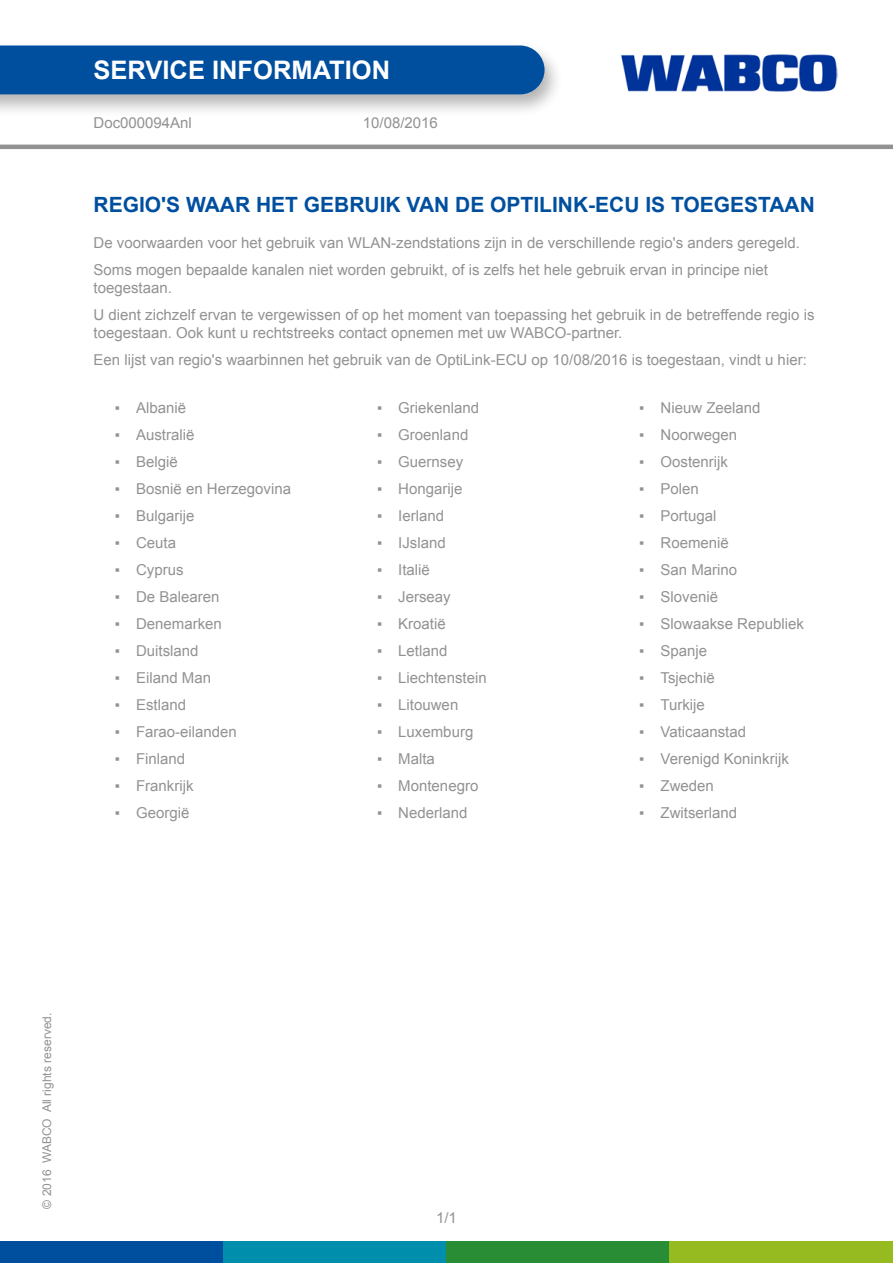
<style>
.page{position:relative;width:893px;height:1263px;background:#fff}
.page>*{position:absolute;margin:0;border:0;box-sizing:border-box;transform-origin:0 0}
.t1{font:700 25.5px "Arial";color:#fff}
.t2{font:700 21px "Arial";color:#004f9f}
.t3{font:15px/27px "Arial";color:#929292}
.t4{font:12px "Arial";color:#929292}
</style>
<div class="page">
<div style="left:0;top:41px;width:564px;height:76px;background:#000;opacity:.3"></div>
<div style="left:0;top:45px;width:545px;height:49px;background:#004f9f"></div>
<img style="left:621px;top:54px;width:217px;height:37px">
<div style="left:0;top:1242px;width:223px;height:21px;background:#004f9f"></div>
<div style="left:223px;top:1242px;width:223px;height:21px;background:#008ead"></div>
<div style="left:446px;top:1242px;width:224px;height:21px;background:#298d35"></div>
<div style="left:670px;top:1242px;width:223px;height:21px;background:#95bb20"></div>
<hr style="left:0;top:145px;width:893px;height:4px;background:#929292">
<h1 class="t1" style="left:94px;top:53px;width:298px">SERVICE INFORMATION</h1>
<p class="t3" style="left:94px;top:109px;width:100px">Doc000094Anl</p>
<p class="t3" style="left:363px;top:109px;width:77px">10/08/2016</p>
<h2 class="t2" style="left:94px;top:190px;width:723px">REGIO'S WAAR HET GEBRUIK VAN DE OPTILINK-ECU IS TOEGESTAAN</h2>
<p class="t3" style="left:94px;top:229px;width:708px">De voorwaarden voor het gebruik van WLAN-zendstations zijn in de verschillende regio's anders geregeld.<br>Soms mogen bepaalde kanalen niet worden gebruikt, of is zelfs het hele gebruik ervan in principe niet</p>
<p class="t3" style="left:94px;top:274px;width:722px">toegestaan.<br>U dient zichzelf ervan te vergewissen of op het moment van toepassing het gebruik in de betreffende regio is</p>
<p class="t3" style="left:94px;top:319px;width:715px">toegestaan. Ook kunt u rechtstreeks contact opnemen met uw WABCO-partner.<br>Een lijst van regio's waarbinnen het gebruik van de OptiLink-ECU op 10/08/2016 is toegestaan, vindt u hier:</p>
<p class="t3" style="left:115px;top:394px;width:73px">▪ Albanië</p>
<p class="t3" style="left:115px;top:421px;width:81px">▪ Australië</p>
<p class="t3" style="left:115px;top:448px;width:64px">▪ België</p>
<p class="t3" style="left:115px;top:475px;width:178px">▪ Bosnië en Herzegovina</p>
<p class="t3" style="left:115px;top:502px;width:81px">▪ Bulgarije</p>
<p class="t3" style="left:115px;top:529px;width:63px">▪ Ceuta</p>
<p class="t3" style="left:115px;top:556px;width:70px">▪ Cyprus</p>
<p class="t3" style="left:115px;top:583px;width:106px">▪ De Balearen</p>
<p class="t3" style="left:115px;top:610px;width:109px">▪ Denemarken</p>
<p class="t3" style="left:115px;top:637px;width:85px">▪ Duitsland</p>
<p class="t3" style="left:115px;top:664px;width:98px">▪ Eiland Man</p>
<p class="t3" style="left:115px;top:691px;width:73px">▪ Estland</p>
<p class="t3" style="left:115px;top:718px;width:124px">▪ Farao-eilanden</p>
<p class="t3" style="left:115px;top:745px;width:72px">▪ Finland</p>
<p class="t3" style="left:115px;top:772px;width:80px">▪ Frankrijk</p>
<p class="t3" style="left:115px;top:799px;width:76px">▪ Georgië</p>
<p class="t3" style="left:377px;top:394px;width:104px">▪ Griekenland</p>
<p class="t3" style="left:377px;top:421px;width:93px">▪ Groenland</p>
<p class="t3" style="left:377px;top:448px;width:88px">▪ Guernsey</p>
<p class="t3" style="left:377px;top:475px;width:87px">▪ Hongarije</p>
<p class="t3" style="left:377px;top:502px;width:69px">▪ Ierland</p>
<p class="t3" style="left:377px;top:529px;width:70px">▪ IJsland</p>
<p class="t3" style="left:377px;top:556px;width:54px">▪ Italië</p>
<p class="t3" style="left:377px;top:583px;width:75px">▪ Jerseay</p>
<p class="t3" style="left:377px;top:610px;width:70px">▪ Kroatië</p>
<p class="t3" style="left:377px;top:637px;width:72px">▪ Letland</p>
<p class="t3" style="left:377px;top:664px;width:111px">▪ Liechtenstein</p>
<p class="t3" style="left:377px;top:691px;width:83px">▪ Litouwen</p>
<p class="t3" style="left:377px;top:718px;width:98px">▪ Luxemburg</p>
<p class="t3" style="left:377px;top:745px;width:59px">▪ Malta</p>
<p class="t3" style="left:377px;top:772px;width:103px">▪ Montenegro</p>
<p class="t3" style="left:377px;top:799px;width:92px">▪ Nederland</p>
<p class="t3" style="left:639px;top:394px;width:123px">▪ Nieuw Zeeland</p>
<p class="t3" style="left:639px;top:421px;width:99px">▪ Noorwegen</p>
<p class="t3" style="left:639px;top:448px;width:90px">▪ Oostenrijk</p>
<p class="t3" style="left:639px;top:475px;width:61px">▪ Polen</p>
<p class="t3" style="left:639px;top:502px;width:79px">▪ Portugal</p>
<p class="t3" style="left:639px;top:529px;width:91px">▪ Roemenië</p>
<p class="t3" style="left:639px;top:556px;width:99px">▪ San Marino</p>
<p class="t3" style="left:639px;top:583px;width:80px">▪ Slovenië</p>
<p class="t3" style="left:639px;top:610px;width:166px">▪ Slowaakse Republiek</p>
<p class="t3" style="left:639px;top:637px;width:69px">▪ Spanje</p>
<p class="t3" style="left:639px;top:664px;width:77px">▪ Tsjechië</p>
<p class="t3" style="left:639px;top:691px;width:67px">▪ Turkije</p>
<p class="t3" style="left:639px;top:718px;width:108px">▪ Vaticaanstad</p>
<p class="t3" style="left:639px;top:745px;width:151px">▪ Verenigd Koninkrijk</p>
<p class="t3" style="left:639px;top:772px;width:76px">▪ Zweden</p>
<p class="t3" style="left:639px;top:799px;width:99px">▪ Zwitserland</p>
<p class="t4" style="left:39px;top:1208px;width:197px;rotate:-90deg">© 2016 WABCO All rights reserved.</p>
<p class="t3" style="left:436px;top:1204px;width:22px">1/1</p>
</div>
